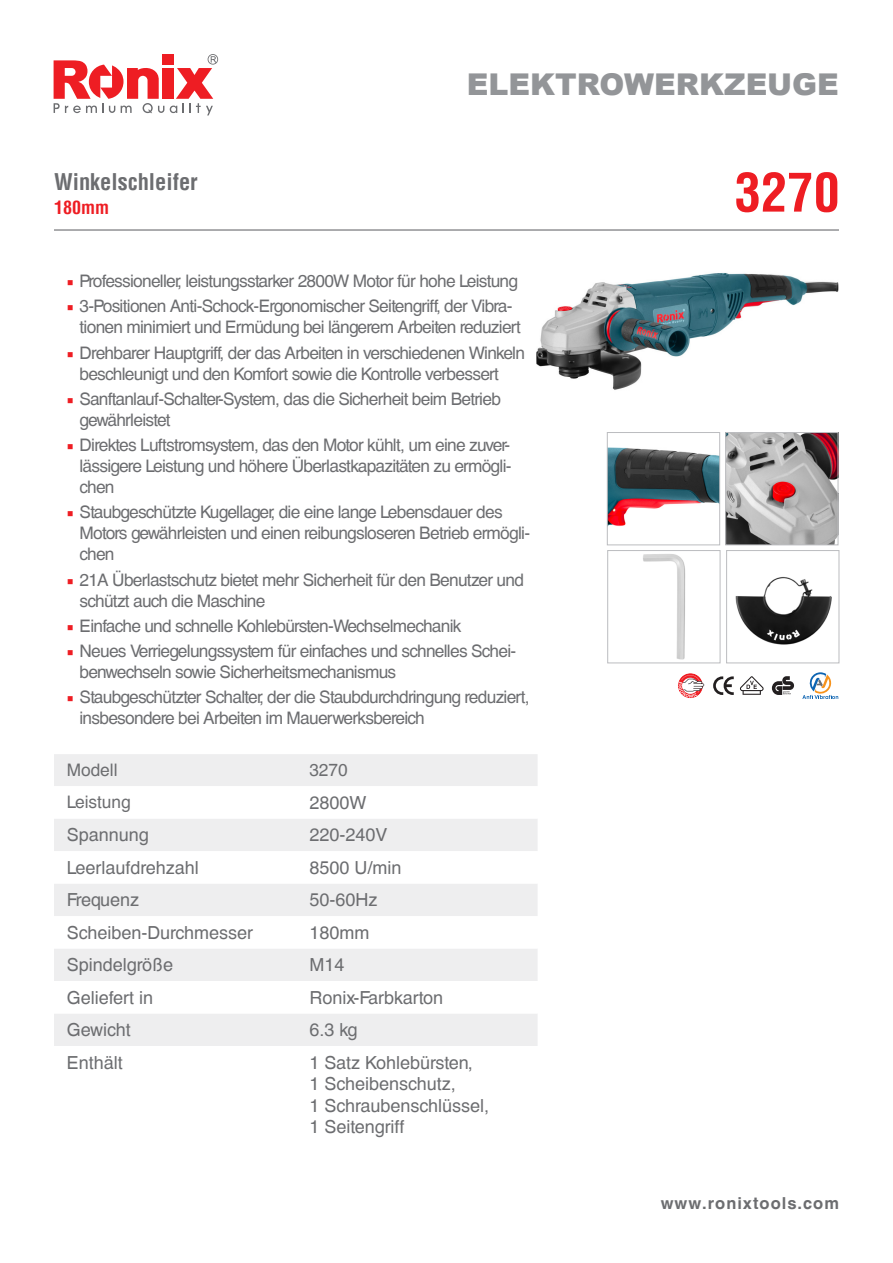
<style>
.page{position:relative;width:893px;height:1263px;background:#fff}
.page>*{position:absolute;margin:0;border:0;box-sizing:border-box;transform-origin:0 0}
.t1{font:700 condensed 52.5px "Helvetica LT";color:#ee1d23}
.t2{font:900 30px "Arial";color:#939598}
.t3{font:700 condensed 22.5px "Helvetica LT";color:#6c6d70}
.t4{font:18px/21.6px "Helvetica CE";color:#6c6d70}
.t5{font:700 condensed 18px "Helvetica LT";color:#ee1d23}
.t6{font:17.25px/21px "Helvetica CE";letter-spacing:-.04em;color:#6c6d70}
.t7{font:17.25px "Helvetica CE";color:#6c6d70}
.t8{font:700 16.5px "Helvetica CE";letter-spacing:.06em;color:#6c6d70}
.s1{font-family:"Minion Pro";color:#ee1d23}
</style>
<div class="page">
<svg style="left:170px;top:54px;width:48px;height:61px"></svg>
<div style="left:162px;top:68px;width:11px;height:31px;background:#ee1d23"></div>
<svg style="left:54px;top:60px;width:110px;height:53px"></svg>
<div style="left:162px;top:54px;width:11px;height:11px;background:#ee1d23"></div>
<div style="left:54px;top:754px;width:484px;height:32px;background:#eeeeef"></div>
<svg style="left:54px;top:819px;width:484px;height:227px;fill:#eeeeef"></svg>
<hr style="left:54px;top:229px;width:785px;height:2px;background:#6c6d70">
<img style="left:537px;top:273px;width:301px;height:117px">
<img style="left:609px;top:447px;width:109px;height:79px">
<div style="left:607px;top:432px;width:113px;height:113px;border:1px solid #bcbdc0"></div>
<img style="left:727px;top:434px;width:109px;height:109px">
<div style="left:725px;top:432px;width:113px;height:113px;border:1px solid #bcbdc0"></div>
<svg style="left:678px;top:673px;width:27px;height:25px"></svg>
<svg style="left:713px;top:676px;width:21px;height:19px"></svg>
<svg style="left:772px;top:676px;width:22px;height:19px"></svg>
<svg style="left:802px;top:672px;width:36px;height:27px"></svg>
<svg style="left:740px;top:676px;width:24px;height:19px"></svg>
<img style="left:735px;top:577px;width:97px;height:68px">
<div style="left:726px;top:550px;width:113px;height:113px;border:1px solid #bcbdc0"></div>
<img style="left:643px;top:554px;width:43px;height:106px">
<div style="left:607px;top:550px;width:114px;height:113px;border:1px solid #bcbdc0"></div>
<p class="t3" style="left:54px;top:167px;width:145px">Winkelschleifer</p>
<p class="t5" style="left:54px;top:196px;width:57px">180mm</p>
<h2 class="t2" style="left:467px;top:63px;width:374px">ELEKTROWERKZEUGE</h2>
<p class="t1" style="left:735px;top:160px;width:107px">3270</p>
<p class="t6" style="left:67px;top:271px;width:453px"><span class="s1">■</span> Professioneller, leistungsstarker 2800W Motor für hohe Leistung</p>
<p class="t6" style="left:80px;top:296px;width:443px;text-indent:-13px"><span class="s1">■</span> 3-Positionen Anti-Schock-Ergonomischer Seitengriff, der Vibra&shy;tionen minimiert und Ermüdung bei längerem Arbeiten reduziert</p>
<p class="t6" style="left:80px;top:342px;width:447px;text-indent:-13px"><span class="s1">■</span> Drehbarer Hauptgriff, der das Arbeiten in verschiedenen Winkeln beschleunigt und den Komfort sowie die Kontrolle verbessert</p>
<p class="t6" style="left:80px;top:388px;width:423px;text-indent:-13px"><span class="s1">■</span> Sanftanlauf-Schalter-System, das die Sicherheit beim Betrieb gewährleistet</p>
<p class="t6" style="left:80px;top:435px;width:434px;text-align:justify;text-indent:-13px"><span class="s1">■</span> Direktes Luftstromsystem, das den Motor kühlt, um eine zuver&shy;lässigere Leistung und höhere Überlastkapazitäten zu ermögli&shy;chen</p>
<p class="t6" style="left:80px;top:502px;width:452px;text-indent:-13px"><span class="s1">■</span> Staubgeschützte Kugellager, die eine lange Lebensdauer des<br>Motors gewährleisten und einen reibungsloseren Betrieb ermögli&shy;chen</p>
<p class="t6" style="left:80px;top:569px;width:446px;text-indent:-13px"><span class="s1">■</span> 21A Überlastschutz bietet mehr Sicherheit für den Benutzer und schützt auch die Maschine</p>
<p class="t6" style="left:67px;top:615px;width:396px"><span class="s1">■</span> Einfache und schnelle Kohlebürsten-Wechselmechanik</p>
<p class="t6" style="left:80px;top:641px;width:438px;text-indent:-13px"><span class="s1">■</span> Neues Verriegelungssystem für einfaches und schnelles Schei&shy;benwechseln sowie Sicherheitsmechanismus</p>
<p class="t6" style="left:80px;top:687px;width:452px;text-indent:-13px"><span class="s1">■</span> Staubgeschützter Schalter, der die Staubdurchdringung reduziert, insbesondere bei Arbeiten im Mauerwerksbereich</p>
<p class="t6" style="left:67px;top:760px;width:52px">Modell</p>
<p class="t6" style="left:309px;top:760px;width:40px">3270</p>
<p class="t7" style="left:67px;top:792px;width:65px">Leistung</p>
<p class="t4" style="left:309px;top:792px;width:59px">2800W</p>
<p class="t4" style="left:67px;top:824px;width:84px">Spannung</p>
<p class="t4" style="left:309px;top:824px;width:80px">220-240V</p>
<p class="t4" style="left:67px;top:857px;width:134px">Leerlaufdrehzahl</p>
<p class="t4" style="left:309px;top:857px;width:94px">8500 U/min</p>
<p class="t4" style="left:67px;top:889px;width:74px">Frequenz</p>
<p class="t4" style="left:309px;top:889px;width:70px">50-60Hz</p>
<p class="t4" style="left:67px;top:922px;width:188px">Scheiben-Durchmesser</p>
<p class="t4" style="left:309px;top:922px;width:62px">180mm</p>
<p class="t4" style="left:67px;top:954px;width:108px">Spindelgröße</p>
<p class="t4" style="left:309px;top:954px;width:37px">M14</p>
<p class="t4" style="left:67px;top:987px;width:88px">Geliefert in</p>
<p class="t4" style="left:309px;top:987px;width:135px">Ronix-Farbkarton</p>
<p class="t4" style="left:67px;top:1019px;width:66px">Gewicht</p>
<p class="t4" style="left:309px;top:1019px;width:50px">6.3 kg</p>
<p class="t4" style="left:67px;top:1052px;width:58px">Enthält</p>
<p class="t4" style="left:309px;top:1052px;width:181px">1 Satz Kohlebürsten,<br>1 Scheibenschutz,<br>1 Schraubenschlüssel,<br>1 Seitengriff</p>
<p class="t8" style="left:661px;top:1193px;width:180px">www.ronixtools.com</p>
</div>
